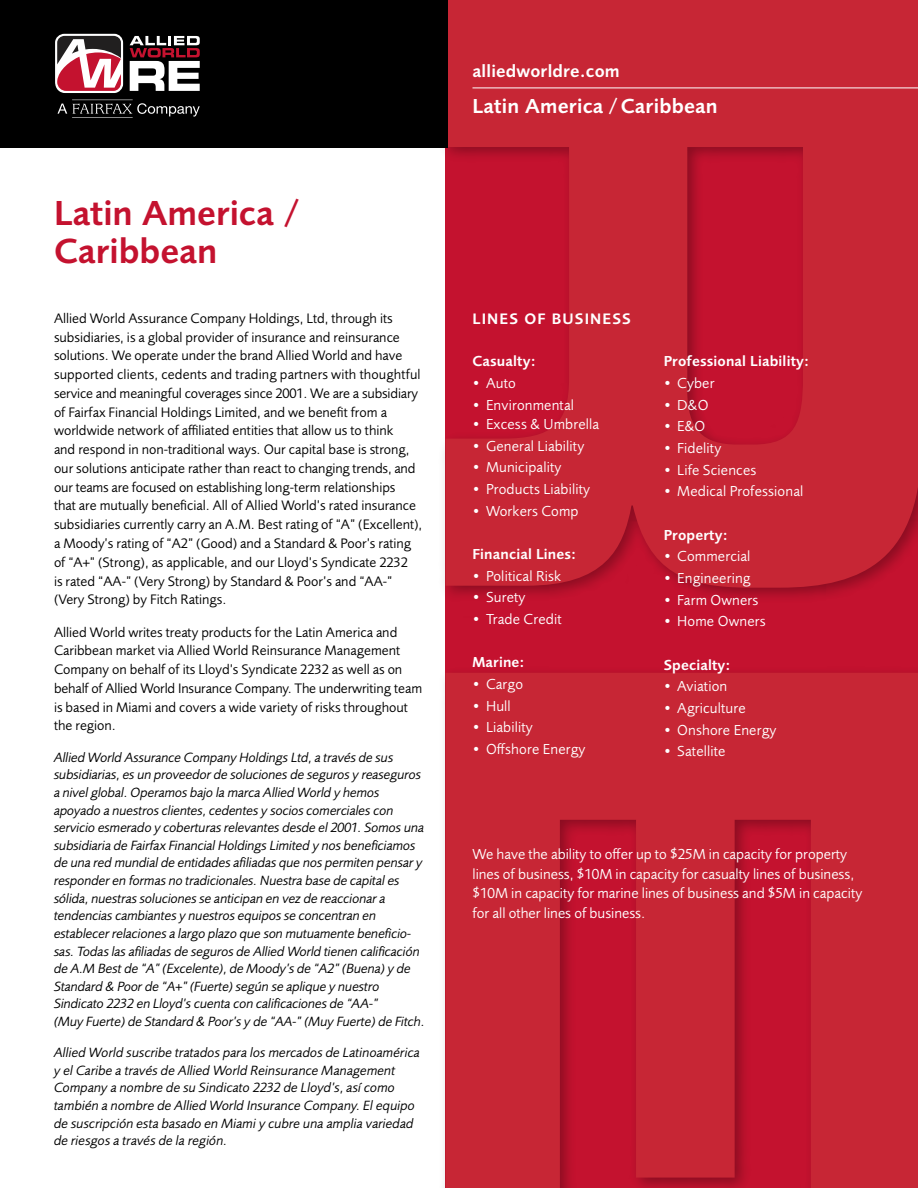
<style>
.page{position:relative;width:918px;height:1188px;background:#fff}
.page>*{position:absolute;margin:0;border:0;box-sizing:border-box;transform-origin:0 0}
.t1{font:600 36px/37.5px "Foundry Sans";color:#c4122f}
.t2{font:600 21px "Foundry Sans";letter-spacing:.01em;color:#fff}
.t3{font:600 18px "Foundry Sans";letter-spacing:.01em;color:#fff}
.t4{font:600 15.75px "Foundry Sans";letter-spacing:.07em;color:#fff}
.t5{font:15px/19.5px "Foundry Sans";letter-spacing:.01em;color:#fff}
.t6{font:600 15px "Foundry Sans";letter-spacing:.01em;color:#fff}
.t7{font:14.25px/18.8px "Foundry Sans";color:#000}
.t8{font:italic 13.8px/17.5px "Foundry Sans";letter-spacing:-.01em;color:#000}
</style>
<div class="page">
<div style="left:438px;top:0;width:480px;height:1188px;background:#000;opacity:.3"></div>
<svg style="left:445px;top:0;width:473px;height:588px;background:#c42033"></svg>
<svg style="left:446px;top:673px;width:472px;height:515px;background:#c42133"></svg>
<hr style="left:472px;top:88px;width:446px;height:1px;background:#fff">
<div style="left:0;top:0;width:447px;height:147px;background:#000"></div>
<svg style="left:58px;top:100px;width:142px;height:18px"></svg>
<svg style="left:55px;top:34px;width:68px;height:59px;background:#b77c86"></svg>
<svg style="left:130px;top:36px;width:70px;height:55px"></svg>
<h1 class="t1" style="left:54px;top:195px;width:247px">Latin America /<br>Caribbean</h1>
<p class="t7" style="left:54px;top:309px;width:370px">Allied World Assurance Company Holdings, Ltd, through its subsidiaries, is a global provider of insurance and reinsurance solutions. We operate under the brand Allied World and have supported clients, cedents and trading partners with thoughtful service and meaningful coverages since 2001. We are a subsidiary of Fairfax Financial Holdings Limited, and we benefit from a worldwide network of affiliated entities that allow us to think<br>and respond in non-traditional ways. Our capital base is strong, our solutions anticipate rather than react to changing trends, and our teams are focused on establishing long-term relationships<br>that are mutually beneficial. All of Allied World’s rated insurance subsidiaries currently carry an A.M. Best rating of “A” (Excellent), a Moody’s rating of “A2” (Good) and a Standard &amp; Poor’s rating of “A+” (Strong), as applicable, and our Lloyd’s Syndicate 2232<br>is rated “AA-” (Very Strong) by Standard &amp; Poor’s and “AA-” (Very Strong) by Fitch Ratings.</p>
<p class="t7" style="left:54px;top:623px;width:370px">Allied World writes treaty products for the Latin America and Caribbean market via Allied World Reinsurance Management Company on behalf of its Lloyd’s Syndicate 2232 as well as on behalf of Allied World Insurance Company. The underwriting team is based in Miami and covers a wide variety of risks throughout the region.</p>
<p class="t8" style="left:54px;top:749px;width:373px">Allied World Assurance Company Holdings Ltd, a través de sus subsidiarias, es un proveedor de soluciones de seguros y reaseguros a nivel global. Operamos bajo la marca Allied World y hemos apoyado a nuestros clientes, cedentes y socios comerciales con servicio esmerado y coberturas relevantes desde el 2001. Somos una subsidiaria de Fairfax Financial Holdings Limited y nos beneficiamos de una red mundial de entidades afiliadas que nos permiten pensar y responder en formas no tradicionales. Nuestra base de capital es sólida, nuestras soluciones se anticipan en vez de reaccionar a tendencias cambiantes y nuestros equipos se concentran en establecer relaciones a largo plazo que son mutuamente beneficio&shy;sas. Todas las afiliadas de seguros de Allied World tienen calificación de A.M Best de “A” (Excelente), de Moody’s de “A2” (Buena) y de Standard &amp; Poor de “A+” (Fuerte) según se aplique y nuestro Sindicato 2232 en Lloyd’s cuenta con calificaciones de “AA-”<br>(Muy Fuerte) de Standard &amp; Poor’s y de “AA-” (Muy Fuerte) de Fitch.</p>
<p class="t8" style="left:54px;top:1044px;width:367px">Allied World suscribe tratados para los mercados de Latinoamérica y el Caribe a través de Allied World Reinsurance Management Company a nombre de su Sindicato 2232 de Lloyd’s, así como también a nombre de Allied World Insurance Company. El equipo de suscripción esta basado en Miami y cubre una amplia variedad de riesgos a través de la región.</p>
<h3 class="t3" style="left:472px;top:61px;width:149px">alliedworldre.com</h3>
<h2 class="t2" style="left:472px;top:94px;width:247px">Latin America / Caribbean</h2>
<p class="t4" style="left:472px;top:310px;width:160px">LINES OF BUSINESS</p>
<p class="t6" style="left:472px;top:353px;width:65px">Casualty:</p>
<p class="t5" style="left:472px;top:374px;width:45px">• Auto</p>
<p class="t5" style="left:472px;top:395px;width:103px">• Environmental</p>
<p class="t5" style="left:472px;top:415px;width:128px">• Excess &amp; Umbrella</p>
<p class="t5" style="left:472px;top:436px;width:113px">• General Liability</p>
<p class="t5" style="left:472px;top:458px;width:90px">• Municipality</p>
<p class="t5" style="left:472px;top:480px;width:119px">• Products Liability</p>
<p class="t5" style="left:472px;top:501px;width:108px">• Workers Comp</p>
<p class="t6" style="left:472px;top:546px;width:105px">Financial Lines:</p>
<p class="t5" style="left:472px;top:566px;width:90px">• Political Risk</p>
<p class="t5" style="left:472px;top:588px;width:55px">• Surety</p>
<p class="t5" style="left:472px;top:610px;width:91px">• Trade Credit</p>
<p class="t6" style="left:472px;top:654px;width:54px">Marine:</p>
<p class="t5" style="left:472px;top:675px;width:52px">• Cargo</p>
<p class="t5" style="left:472px;top:696px;width:40px">• Hull</p>
<p class="t5" style="left:472px;top:718px;width:62px">• Liability</p>
<p class="t5" style="left:472px;top:740px;width:115px">• Offshore Energy</p>
<p class="t6" style="left:664px;top:353px;width:147px">Professional Liability:</p>
<p class="t5" style="left:664px;top:374px;width:52px">• Cyber</p>
<p class="t5" style="left:664px;top:395px;width:46px">• D&amp;O</p>
<p class="t5" style="left:664px;top:417px;width:43px">• E&amp;O</p>
<p class="t5" style="left:664px;top:439px;width:59px">• Fidelity</p>
<p class="t5" style="left:664px;top:460px;width:94px">• Life Sciences</p>
<p class="t5" style="left:664px;top:482px;width:141px">• Medical Professional</p>
<p class="t6" style="left:664px;top:526px;width:66px">Property:</p>
<p class="t5" style="left:664px;top:547px;width:88px">• Commercial</p>
<p class="t5" style="left:664px;top:568px;width:88px">• Engineering</p>
<p class="t5" style="left:664px;top:590px;width:96px">• Farm Owners</p>
<p class="t5" style="left:664px;top:612px;width:103px">• Home Owners</p>
<p class="t6" style="left:664px;top:656px;width:68px">Specialty:</p>
<p class="t5" style="left:664px;top:677px;width:65px">• Aviation</p>
<p class="t5" style="left:664px;top:698px;width:84px">• Agriculture</p>
<p class="t5" style="left:664px;top:720px;width:114px">• Onshore Energy</p>
<p class="t5" style="left:664px;top:742px;width:63px">• Satellite</p>
<p class="t5" style="left:472px;top:845px;width:391px">We have the ability to offer up to $25M in capacity for property lines of business, $10M in capacity for casualty lines of business, $10M in capacity for marine lines of business and $5M in capacity for all other lines of business.</p>
</div>
